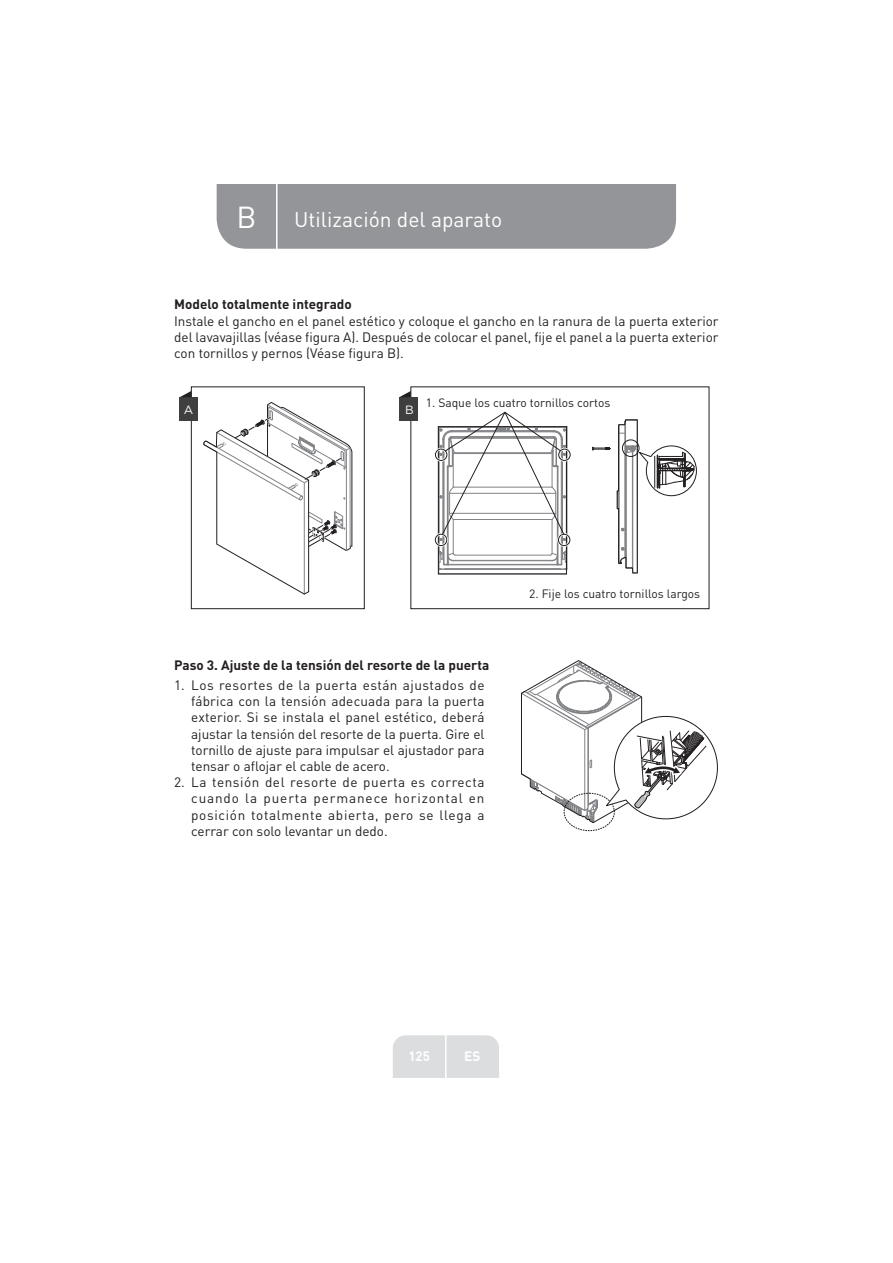
<style>
.page{position:relative;width:893px;height:1263px;background:#fff}
.page>*{position:absolute;margin:0;border:0;box-sizing:border-box;transform-origin:0 0}
.t1{font:30px "DIN Pro";color:#fff}
.t2{font:21px "DIN Pro";color:#fff}
.t3{font:13.5px/16.2px "DIN Pro";color:#231f20;text-align:justify}
.t4{font:700 13.5px "DIN Pro";color:#231f20}
.t5{font:700 13.5px "DIN Pro";color:#fff}
.t6{font:12px "DIN Pro";color:#231f20}
.t7{font:12px "Gotham";color:#fff}
.t8{font:500 10.5px "Gotham";color:#231f20}
</style>
<div class="page">
<div style="left:217px;top:185px;width:459px;height:64px;background:#939598"></div>
<div style="left:393px;top:1035px;width:106px;height:43px;background:#dcdddf"></div>
<hr style="left:445px;top:1018px;width:1px;height:60px;background:#fff">
<hr style="left:276px;top:185px;width:1px;height:66px;background:#fff">
<svg style="left:190px;top:386px;width:520px;height:224px"></svg>
<div style="left:399px;top:397px;width:19px;height:23px;background:#3f3f40"></div>
<svg style="left:399px;top:391px;width:12px;height:6px"></svg>
<div style="left:180px;top:397px;width:18px;height:23px;background:#3f3f40"></div>
<svg style="left:180px;top:391px;width:11px;height:6px"></svg>
<hr style="left:612px;top:460px;width:1px;height:125px;background:#fff">
<svg style="left:202px;top:401px;width:151px;height:194px"></svg>
<hr style="left:439px;top:574px;width:127px;height:1px;background:#818386">
<hr style="left:445px;top:569px;width:115px;height:1px;background:#818386">
<hr style="left:444px;top:565px;width:117px;height:1px;background:#818386">
<hr style="left:443px;top:439px;width:1px;height:125px;background:#818386">
<hr style="left:444px;top:439px;width:1px;height:125px;background:#818386">
<hr style="left:448px;top:564px;width:109px;height:1px;background:#818386">
<hr style="left:453px;top:561px;width:99px;height:1px;background:#818386">
<hr style="left:453px;top:560px;width:99px;height:1px;background:#818386">
<hr style="left:447px;top:467px;width:1px;height:97px;background:#818386">
<hr style="left:448px;top:467px;width:1px;height:88px;background:#818386">
<hr style="left:455px;top:555px;width:95px;height:1px;background:#818386">
<hr style="left:453px;top:520px;width:1px;height:33px;background:#818386">
<hr style="left:552px;top:520px;width:1px;height:33px;background:#818386">
<hr style="left:557px;top:467px;width:1px;height:97px;background:#818386">
<hr style="left:558px;top:467px;width:1px;height:97px;background:#818386">
<hr style="left:561px;top:439px;width:1px;height:125px;background:#818386">
<hr style="left:562px;top:439px;width:1px;height:120px;background:#818386">
<svg style="left:440px;top:551px;width:15px;height:21px"></svg>
<svg style="left:550px;top:551px;width:15px;height:21px"></svg>
<div style="left:434px;top:448px;width:14px;height:14px;border:3px solid #fff;border-radius:50%"></div>
<div style="left:435px;top:449px;width:12px;height:12px;border:1px solid #231f20;border-radius:50%"></div>
<div style="left:557px;top:448px;width:14px;height:14px;border:3px solid #fff;border-radius:50%"></div>
<div style="left:558px;top:449px;width:13px;height:12px;border:1px solid #231f20;border-radius:50%"></div>
<div style="left:434px;top:533px;width:14px;height:14px;border:3px solid #fff;border-radius:50%"></div>
<div style="left:435px;top:534px;width:12px;height:12px;border:1px solid #231f20;border-radius:50%"></div>
<div style="left:557px;top:533px;width:14px;height:14px;border:3px solid #fff;border-radius:50%"></div>
<div style="left:558px;top:534px;width:12px;height:12px;border:1px solid #231f20;border-radius:50%"></div>
<svg style="left:438px;top:411px;width:130px;height:130px"></svg>
<div style="left:426px;top:394px;width:222px;height:17px;background:#fff"></div>
<div style="left:478px;top:585px;width:222px;height:17px;background:#fff"></div>
<div style="left:564px;top:793px;width:51px;height:38px;border:1px dashed #231f20;border-radius:50%"></div>
<svg style="left:521px;top:660px;width:197px;height:165px"></svg>
<h1 class="t1" style="left:237px;top:206px;width:22px">B</h1>
<h2 class="t2" style="left:294px;top:212px;width:209px">Utilización del aparato</h2>
<p class="t4" style="left:174px;top:296px;width:179px">Modelo totalmente integrado</p>
<p class="t3" style="left:174px;top:314px;width:546px">Instale el gancho en el panel estético y coloque el gancho en la ranura de la puerta exterior del lavavajillas (véase figura A). Después de colocar el panel, fije el panel a la puerta exterior con tornillos y pernos (Véase figura B).</p>
<p class="t7" style="left:184px;top:405px;width:11px">A</p>
<p class="t7" style="left:405px;top:405px;width:10px">B</p>
<p class="t6" style="left:426px;top:398px;width:186px">1. Saque los cuatro tornillos cortos</p>
<p class="t8" style="left:431px;top:400px;width:180px">1.Take away the four short screws</p>
<p class="t8" style="left:546px;top:588px;width:155px">2.Pin up the four long screws</p>
<p class="t6" style="left:529px;top:589px;width:173px">2. Fije los cuatro tornillos largos</p>
<p class="t4" style="left:174px;top:656px;width:317px">Paso 3. Ajuste de la tensión del resorte de la puerta</p>
<p class="t3" style="left:191px;top:679px;width:295px;text-indent:-17px">1. Los resortes de la puerta están ajustados de fábrica con la tensión adecuada para la puerta exterior. Si se instala el panel estético, deberá ajustar la tensión del resorte de la puerta. Gire el tornillo de ajuste para impulsar el ajustador para tensar o aflojar el cable de acero.</p>
<p class="t3" style="left:191px;top:776px;width:295px;text-indent:-17px">2. La tensión del resorte de puerta es correcta cuando la puerta permanece horizontal en posición totalmente abierta, pero se llega a cerrar con solo levantar un dedo.</p>
<p class="t5" style="left:409px;top:1048px;width:23px">125</p>
<p class="t5" style="left:464px;top:1048px;width:18px">ES</p>
</div>
